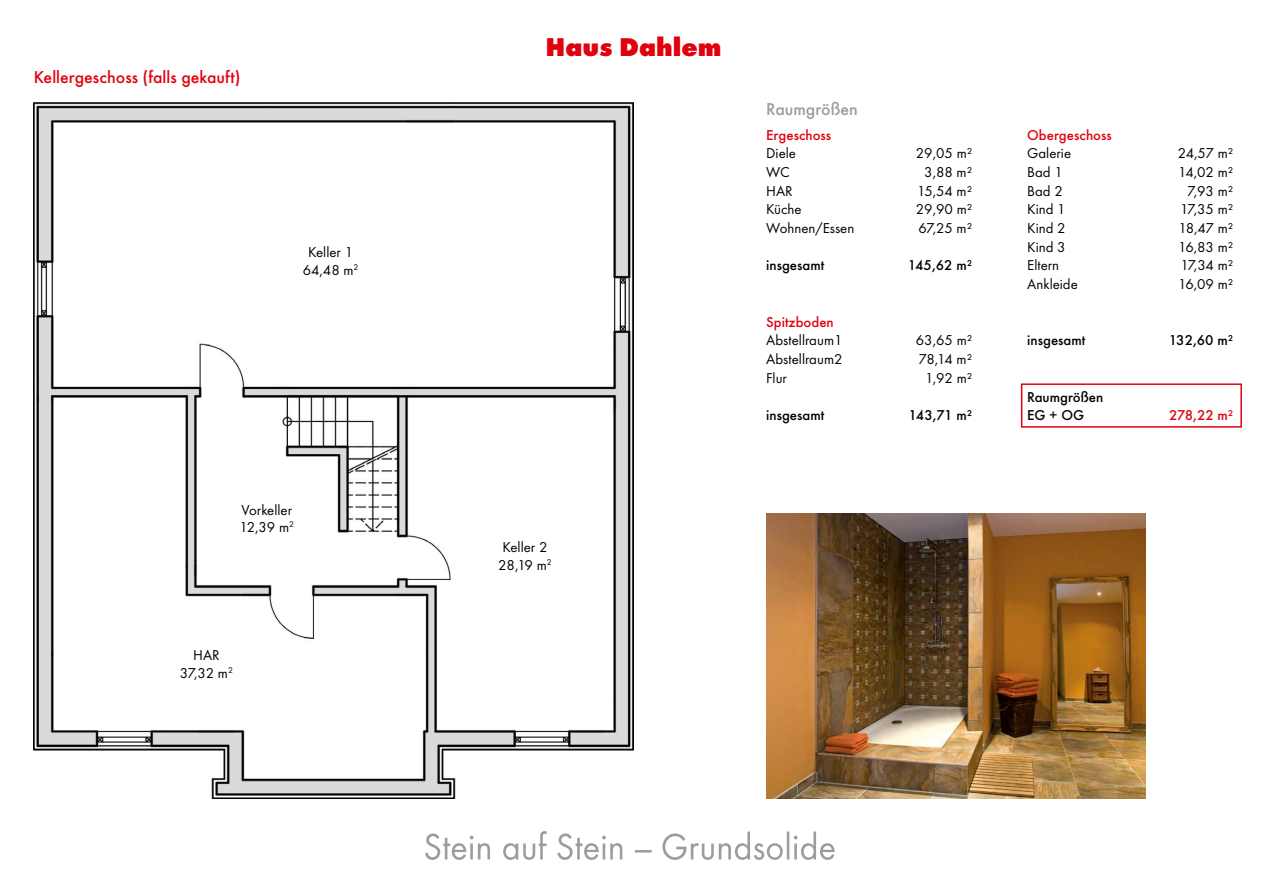
<style>
.page{position:relative;width:1263px;height:893px;background:#fff}
.page>*{position:absolute;margin:0;border:0;box-sizing:border-box;transform-origin:0 0}
.t1{font:700 expanded 26.7px "Futura TOT";color:#e2000e}
.t2{font:500 17.85px "Futura TOT";color:#e2000e}
.t3{font:500 17.85px "Futura TOT";color:#9c9c9c}
.t4{font:14.85px/17.9px "Futura TOT Boo";color:#000;text-align:center}
.t5{font:500 14.85px/17.9px "Futura TOT";color:#000}
.t6{font:500 14.85px "Futura TOT";color:#e2000e}
</style>
<div class="page">
<div style="left:1021px;top:383px;width:221px;height:45px;border:1px solid #e2000e"></div>
<img style="left:766px;top:514px;width:379px;height:284px">
<img style="left:34px;top:102px;width:599px;height:696px">
<svg style="left:425px;top:831px;width:410px;height:29px"></svg>
<p class="t2" style="left:34px;top:67px;width:208px">Kellergeschoss (falls gekauft)</p>
<p class="t4" style="left:303px;top:243px;width:57px">Keller 1<br>64,48 m<sup>2</sup></p>
<p class="t4" style="left:240px;top:501px;width:56px;text-align:left">Vorkeller<br>12,39 m<sup>2</sup></p>
<p class="t4" style="left:180px;top:646px;width:55px">HAR<br>37,32 m<sup>2</sup></p>
<h1 class="t1" style="left:546px;top:31px;width:178px">Haus Dahlem</h1>
<p class="t3" style="left:766px;top:99px;width:93px">Raumgrößen</p>
<p class="t6" style="left:766px;top:126px;width:67px">Ergeschoss</p>
<p class="t4" style="left:766px;top:144px;width:31px">Diele</p>
<p class="t4" style="left:916px;top:144px;width:58px">29,05 m²</p>
<p class="t4" style="left:766px;top:163px;width:25px">WC</p>
<p class="t4" style="left:924px;top:163px;width:50px">3,88 m²</p>
<p class="t4" style="left:766px;top:182px;width:28px">HAR</p>
<p class="t4" style="left:917px;top:182px;width:57px">15,54 m²</p>
<p class="t4" style="left:766px;top:200px;width:37px">Küche</p>
<p class="t4" style="left:916px;top:200px;width:58px">29,90 m²</p>
<p class="t4" style="left:766px;top:219px;width:90px">Wohnen/Essen</p>
<p class="t4" style="left:918px;top:219px;width:56px">67,25 m²</p>
<p class="t5" style="left:766px;top:257px;width:60px">insgesamt</p>
<p class="t5" style="left:908px;top:257px;width:66px">145,62 m²</p>
<p class="t6" style="left:766px;top:313px;width:69px">Spitzboden</p>
<p class="t4" style="left:766px;top:331px;width:78px">Abstellraum1</p>
<p class="t4" style="left:916px;top:331px;width:58px">63,65 m²</p>
<p class="t4" style="left:766px;top:350px;width:78px">Abstellraum2</p>
<p class="t4" style="left:918px;top:350px;width:55px">78,14 m²</p>
<p class="t4" style="left:766px;top:369px;width:22px">Flur</p>
<p class="t4" style="left:925px;top:369px;width:49px">1,92 m²</p>
<p class="t5" style="left:766px;top:406px;width:60px">insgesamt</p>
<p class="t5" style="left:908px;top:406px;width:65px">143,71 m²</p>
<p class="t4" style="left:498px;top:538px;width:55px;text-align:left">Keller 2<br>28,19 m<sup>2</sup></p>
<p class="t6" style="left:1027px;top:126px;width:86px">Obergeschoss</p>
<p class="t4" style="left:1027px;top:144px;width:45px">Galerie</p>
<p class="t4" style="left:1178px;top:144px;width:57px">24,57 m²</p>
<p class="t4" style="left:1027px;top:163px;width:37px">Bad 1</p>
<p class="t4" style="left:1178px;top:163px;width:57px">14,02 m²</p>
<p class="t4" style="left:1027px;top:182px;width:37px">Bad 2</p>
<p class="t4" style="left:1187px;top:182px;width:48px">7,93 m²</p>
<p class="t4" style="left:1027px;top:200px;width:40px">Kind 1</p>
<p class="t4" style="left:1180px;top:200px;width:55px">17,35 m²</p>
<p class="t4" style="left:1027px;top:219px;width:40px">Kind 2</p>
<p class="t4" style="left:1178px;top:219px;width:57px">18,47 m²</p>
<p class="t4" style="left:1027px;top:238px;width:40px">Kind 3</p>
<p class="t4" style="left:1178px;top:238px;width:57px">16,83 m²</p>
<p class="t4" style="left:1027px;top:257px;width:34px">Eltern</p>
<p class="t4" style="left:1180px;top:257px;width:55px">17,34 m²</p>
<p class="t4" style="left:1027px;top:275px;width:52px">Ankleide</p>
<p class="t4" style="left:1178px;top:275px;width:57px">16,09 m²</p>
<p class="t5" style="left:1027px;top:331px;width:60px">insgesamt</p>
<p class="t5" style="left:1169px;top:331px;width:66px">132,60 m²</p>
<p class="t5" style="left:1027px;top:388px;width:78px">Raumgrößen<br>EG + OG</p>
<p class="t6" style="left:1169px;top:406px;width:66px">278,22 m²</p>
</div>
